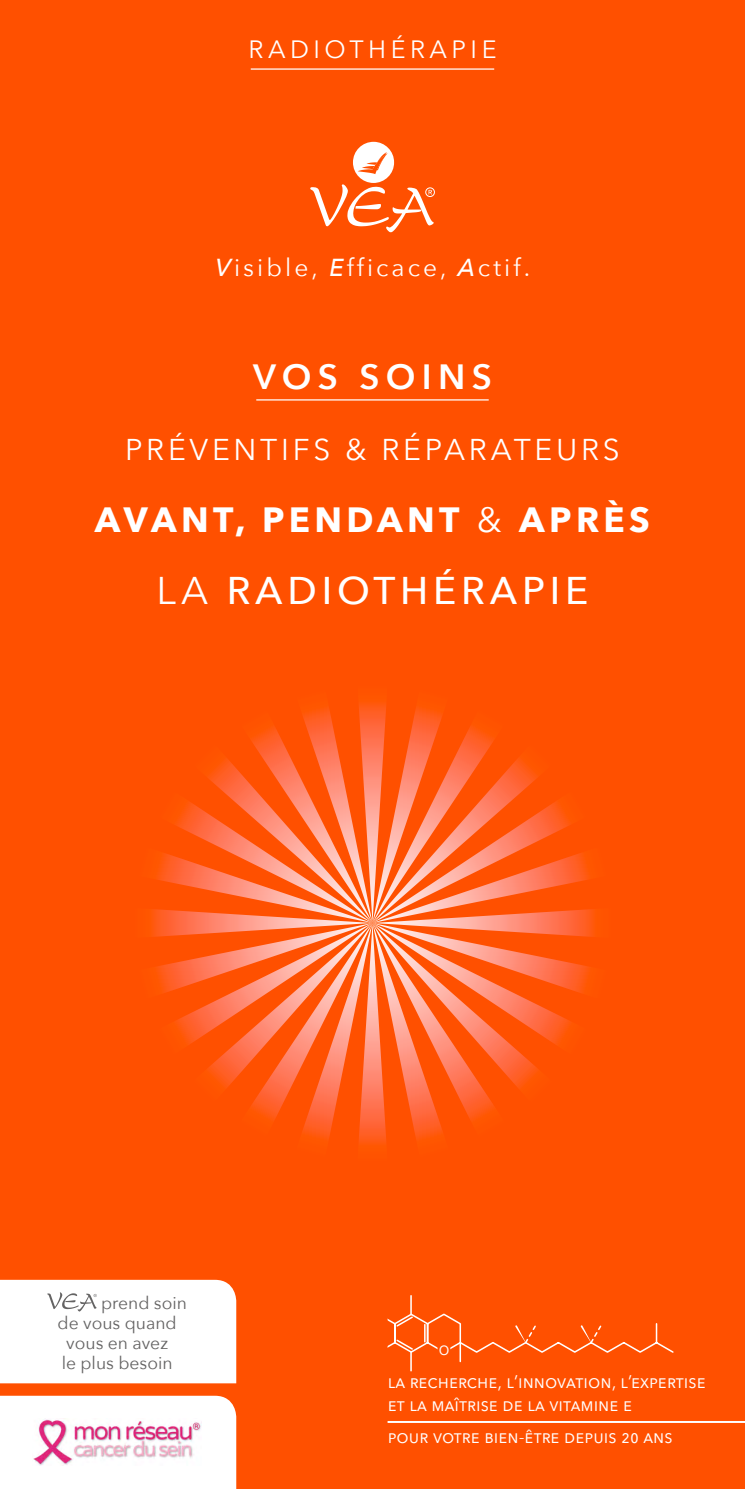
<style>
.page{position:relative;width:745px;height:1489px;background:#fff}
.page>*{position:absolute;margin:0;border:0;box-sizing:border-box;transform-origin:0 0}
.t1{font:500 38.5px "Avenir Next";letter-spacing:.125em;color:#fff}
.t2{font:700 35px "Avenir Next";letter-spacing:.125em;color:#fff}
.t3{font:600 35px "Avenir Next";letter-spacing:.18em;color:#fff}
.t4{font:30px "Avenir Next";letter-spacing:.125em;color:#fff}
.t5{font:25px "Avenir Next";letter-spacing:.18em;color:#fff}
.t6{font:24.5px "Avenir Next";letter-spacing:.125em;color:#fff}
.t7{font:18.25px "Avenir Next";color:#fff}
.t8{font:17.5px "Avenir Next";color:#646363}
.t9{font:13.25px "Helvetica Neue";color:#fff}
.s1{font-weight:500;font-style:italic}
.s2{font-weight:400}
</style>
<div class="page">
<div style="left:0;top:0;width:744px;height:1488px;background:#ff5000"></div>
<div style="left:353px;top:142px;width:41px;height:41px;background:#fff;border-radius:50%"></div>
<svg style="left:358px;top:152px;width:29px;height:22px"></svg>
<svg style="left:310px;top:184px;width:123px;height:48px"></svg>
<div style="left:425px;top:187px;width:9px;height:10px;border:1px solid #fff;border-radius:50%"></div>
<svg style="left:387px;top:1295px;width:287px;height:77px"></svg>
<hr style="left:387px;top:1420px;width:357px;height:2px;background:#fff">
<hr style="left:250px;top:68px;width:244px;height:2px;background:#fff">
<div style="left:0;top:1395px;width:236px;height:93px;background:#fff"></div>
<img style="left:32px;top:1418px;width:169px;height:47px">
<svg style="left:152px;top:703px;width:442px;height:441px"></svg>
<hr style="left:256px;top:399px;width:232px;height:1px;background:#fff">
<div style="left:0;top:1279px;width:236px;height:104px;background:#fff"></div>
<p class="t5" style="left:248px;top:28px;width:249px">RADIOTHÉRAPIE</p>
<p class="t6" style="left:215px;top:246px;width:316px"><span class="s1">V</span>isible, <span class="s1">E</span>fficace, <span class="s1">A</span>ctif.</p>
<p class="t3" style="left:253px;top:346px;width:240px">VOS SOINS</p>
<p class="t4" style="left:125px;top:424px;width:496px">PRÉVENTIFS &amp; RÉPARATEURS</p>
<p class="t2" style="left:95px;top:489px;width:556px">AVANT, PENDANT <span class="s2">&amp;</span> APRÈS</p>
<p class="t1" style="left:156px;top:558px;width:433px"><span class="s2">LA</span> RADIOTHÉRAPIE</p>
<p class="t8" style="left:101px;top:1287px;width:87px">prend soin</p>
<p class="t8" style="left:58px;top:1307px;width:121px">de vous quand</p>
<p class="t8" style="left:66px;top:1327px;width:103px">vous en avez</p>
<p class="t8" style="left:62px;top:1347px;width:112px">le plus besoin</p>
<p class="t9" style="left:439px;top:1342px;width:12px">O</p>
<p class="t7" style="left:387px;top:1366px;width:319px">la recherche, l’innovation, l’expertise</p>
<p class="t7" style="left:387px;top:1389px;width:246px">et la maîtrise de la vitamine e</p>
<p class="t7" style="left:387px;top:1420px;width:286px">pour votre bien-être depuis 20 ans</p>
</div>
